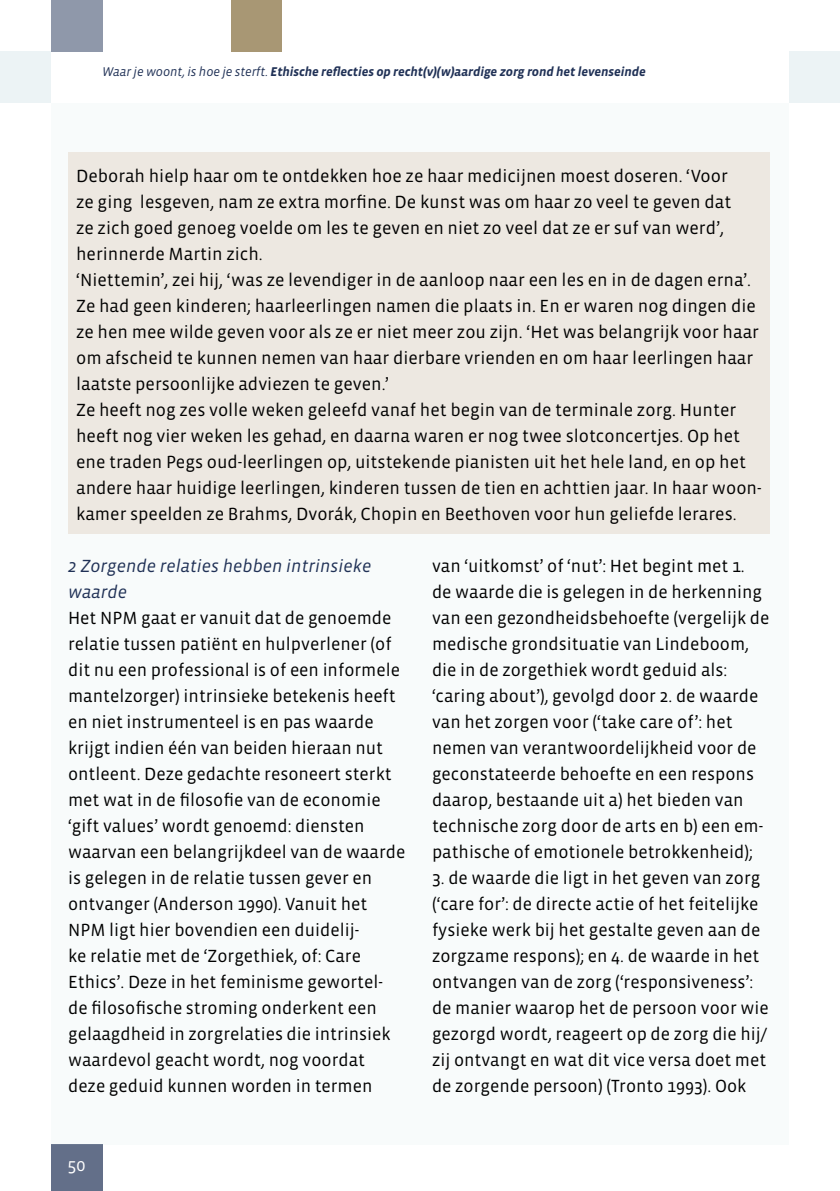
<style>
.page{position:relative;width:840px;height:1191px;background:#fff}
.page>*{position:absolute;margin:0;border:0;box-sizing:border-box;transform-origin:0 0}
.t1{font:18px/26px "Vista Sans OTCE";color:#000}
.t2{font:italic 18px/26px "Vista Sans OTCE";color:#203156}
.t3{font:18px "Vista Sans OTCE";color:#fff}
.t4{font:italic 700 13px "Vista Sans OTCE";letter-spacing:-.01em;color:#203156}
.s1{font-weight:400}
</style>
<div class="page">
<div style="left:231px;top:0;width:50px;height:51px;background:#a89774"></div>
<div style="left:51px;top:0;width:51px;height:51px;background:#8f98aa"></div>
<div style="left:51px;top:1144px;width:51px;height:47px;background:#636f89"></div>
<div style="left:0;top:52px;width:51px;height:51px;background:#ecf3f5"></div>
<div style="left:788px;top:52px;width:51px;height:51px;background:#ecf3f5"></div>
<div style="left:51px;top:103px;width:737px;height:1041px;background:#f8fbfb"></div>
<div style="left:68px;top:152px;width:701px;height:381px;background:#ede8e1"></div>
<p class="t4" style="left:102px;top:64px;width:544px"><span class="s1">Waar je woont, is hoe je sterft.</span> Ethische reflecties op recht(v)(w)aardige zorg rond het levenseinde</p>
<p class="t1" style="left:76px;top:162px;width:686px">Deborah hielp haar om te ontdekken hoe ze haar medicijnen moest doseren. ‘Voor<br>ze ging lesgeven, nam ze extra morfine. De kunst was om haar zo veel te geven dat<br>ze zich goed genoeg voelde om les te geven en niet zo veel dat ze er suf van werd’, herinnerde Martin zich.<br>‘Niettemin’, zei hij, ‘was ze levendiger in de aanloop naar een les en in de dagen erna’.<br>Ze had geen kinderen; haarleerlingen namen die plaats in. En er waren nog dingen die ze hen mee wilde geven voor als ze er niet meer zou zijn. ‘Het was belangrijk voor haar om afscheid te kunnen nemen van haar dierbare vrienden en om haar leerlingen haar laatste persoonlijke adviezen te geven.’<br>Ze heeft nog zes volle weken geleefd vanaf het begin van de terminale zorg. Hunter heeft nog vier weken les gehad, en daarna waren er nog twee slotconcertjes. Op het ene traden Pegs oud-leerlingen op, uitstekende pianisten uit het hele land, en op het andere haar huidige leerlingen, kinderen tussen de tien en achttien jaar. In haar woon&shy;kamer speelden ze Brahms, Dvorák, Chopin en Beethoven voor hun geliefde lerares.</p>
<p class="t2" style="left:68px;top:552px;width:304px">2 Zorgende relaties hebben intrinsieke waarde</p>
<p class="t1" style="left:68px;top:604px;width:338px">Het NPM gaat er vanuit dat de genoemde relatie tussen patiënt en hulpverlener (of dit nu een professional is of een informele mantelzorger) intrinsieke betekenis heeft en niet instrumenteel is en pas waarde krijgt indien één van beiden hieraan nut ontleent. Deze gedachte resoneert sterkt met wat in de filosofie van de economie ‘gift values’ wordt genoemd: diensten waarvan een belangrijkdeel van de waarde is gelegen in de relatie tussen gever en ontvanger (Anderson 1990). Vanuit het NPM ligt hier bovendien een duidelij-<br>ke relatie met de ‘Zorgethiek, of: Care Ethics’. Deze in het feminisme gewortel&shy;de filosofische stroming onderkent een gelaagdheid in zorgrelaties die intrinsiek waardevol geacht wordt, nog voordat deze geduid kunnen worden in termen</p>
<p class="t1" style="left:432px;top:552px;width:339px">van ‘uitkomst’ of ‘nut’: Het begint met 1.<br>de waarde die is gelegen in de herkenning van een gezondheidsbehoefte (vergelijk de medische grondsituatie van Lindeboom, die in de zorgethiek wordt geduid als: ‘caring about’), gevolgd door 2. de waarde van het zorgen voor (‘take care of’: het nemen van verantwoordelijkheid voor de geconstateerde behoefte en een respons daarop, bestaande uit a) het bieden van technische zorg door de arts en b) een em&shy;pathische of emotionele betrokkenheid);</p>
<p class="t1" style="left:432px;top:864px;width:338px">3. de waarde die ligt in het geven van zorg (‘care for’: de directe actie of het feitelijke fysieke werk bij het gestalte geven aan de zorgzame respons); en 4. de waarde in het ontvangen van de zorg (‘responsiveness’: de manier waarop het de persoon voor wie gezorgd wordt, reageert op de zorg die hij/ zij ontvangt en wat dit vice versa doet met de zorgende persoon) (Tronto 1993). Ook</p>
<p class="t3" style="left:67px;top:1154px;width:19px">50</p>
</div>
